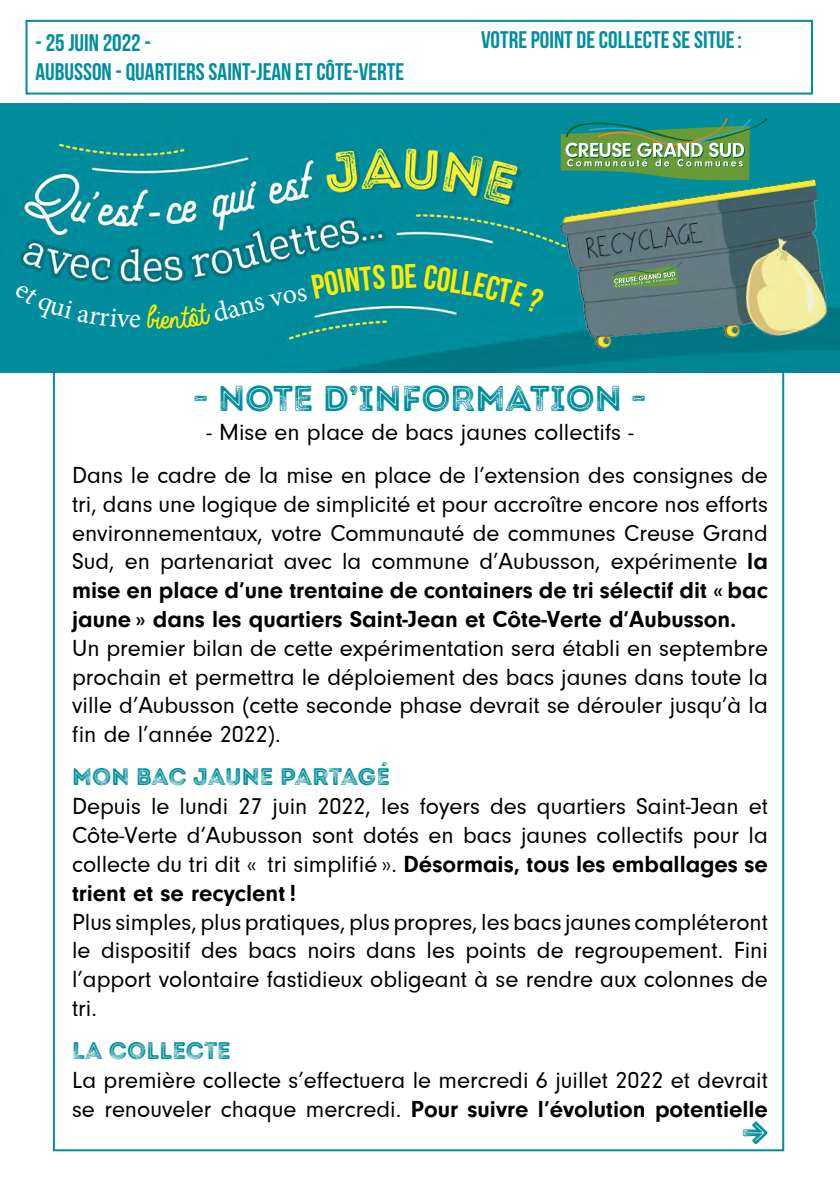
<style>
.page{position:relative;width:840px;height:1191px;background:#fff}
.page>*{position:absolute;margin:0;border:0;box-sizing:border-box;transform-origin:0 0}
.t1{font:38px "Intro Rust G Base 2 Line";color:#008e9c}
.t2{font:36px "Intro Rust G Base 2 Line";color:#008e9c}
.t3{font:33.8px "Bebas Neue";color:#ffed00}
.t4{font:24px/28.8px "Neuzeit Gro";color:#000;text-align:justify}
.t5{font:24px/28.8px "Bebas Neue";color:#008e9c}
.t6{font:24px "Intro Rust G Base 2 Line";letter-spacing:-.005em;color:#008e9c}
.s1{font-family:"Minion Pro";font-size:28px;color:#fff}
.s2{font-weight:700}
</style>
<div class="page">
<img style="left:0;top:103px;width:839px;height:269px">
<img style="left:559px;top:179px;width:277px;height:186px">
<svg style="left:611px;top:262px;width:70px;height:27px;background:#6e916c"></svg>
<div style="left:26px;top:20px;width:786px;height:75px;border:2px solid #008e9c"></div>
<svg style="left:560px;top:117px;width:207px;height:65px;background:#509d72"></svg>
<div style="left:14px;top:283px;width:271px;height:46px;background:#008d9c"></div>
<svg style="left:345px;top:265px;width:40px;height:27px"></svg>
<svg style="left:391px;top:264px;width:25px;height:24px"></svg>
<div style="left:472px;top:272px;width:72px;height:41px;background:#008c9c"></div>
<p class="t5" style="left:35px;top:28px;width:370px">- 25 JUIN 2022 -<br>AUBUSSON - QUARTIERS SAINT-JEAN ET CÔTE-VERTE</p>
<p class="t5" style="left:480px;top:25px;width:262px">VOTRE POINT DE COLLECTESE SITUE:</p>
<h3 class="t3" style="left:278px;top:275px;width:65px;rotate:-11deg"><span class="s1">os</span> POI</h3>
<h3 class="t3" style="left:427px;top:258px;width:51px;rotate:9deg">COLL</h3>
<h2 class="t2" style="left:193px;top:375px;width:454px">- NOTE D’INFORMATION -</h2>
<p class="t4" style="left:72px;top:410px;width:697px;line-height:43.2px;text-align:center">- Mise en place de bacs jaunes collectifs -<br>Dans le cadre de la mise en place de l’extension des consignes de</p>
<p class="t4" style="left:72px;top:490px;width:697px">tri, dans une logique de simplicité et pour accroître encore nos efforts environnementaux, votre Communauté de communes Creuse Grand Sud, en partenariat avec la commune d’Aubusson, expérimente <span class="s2">la mise en place d’une trentaine de containers de tri sélectif dit « bac jaune » dans les quartiers Saint-Jean et Côte-Verte d’Aubusson.</span></p>
<p class="t4" style="left:72px;top:634px;width:697px">Un premier bilan de cette expérimentation sera établi en septembre prochain et permettra le déploiement des bacs jaunes dans toute la ville d’Aubusson (cette seconde phase devrait se dérouler jusqu’à la fin de l’année 2022).</p>
<p class="t6" style="left:72px;top:762px;width:319px">MON BAC JAUNE PARTAGÉ</p>
<p class="t4" style="left:72px;top:792px;width:697px">Depuis le lundi 27 juin 2022, les foyers des quartiers Saint-Jean et Côte-Verte d’Aubusson sont dotés en bacs jaunes collectifs pour la collecte du tri dit « tri simplifié ». <span class="s2">Désormais, tous les emballages se trient et se recyclent !</span></p>
<p class="t4" style="left:72px;top:907px;width:697px">Plus simples, plus pratiques, plus propres, les bacs jaunes compléteront le dispositif des bacs noirs dans les points de regroupement. Fini l’apport volontaire fastidieux obligeant à se rendre aux colonnes de tri.</p>
<p class="t6" style="left:72px;top:1035px;width:160px">LA COLLECTE</p>
<p class="t4" style="left:72px;top:1066px;width:697px">La première collecte s’effectuera le mercredi 6 juillet 2022 et devrait se renouveler chaque mercredi. <span class="s2">Pour suivre l’évolution potentielle</span></p>
<h1 class="t1" style="left:740px;top:1109px;width:31px">→</h1>
</div>
